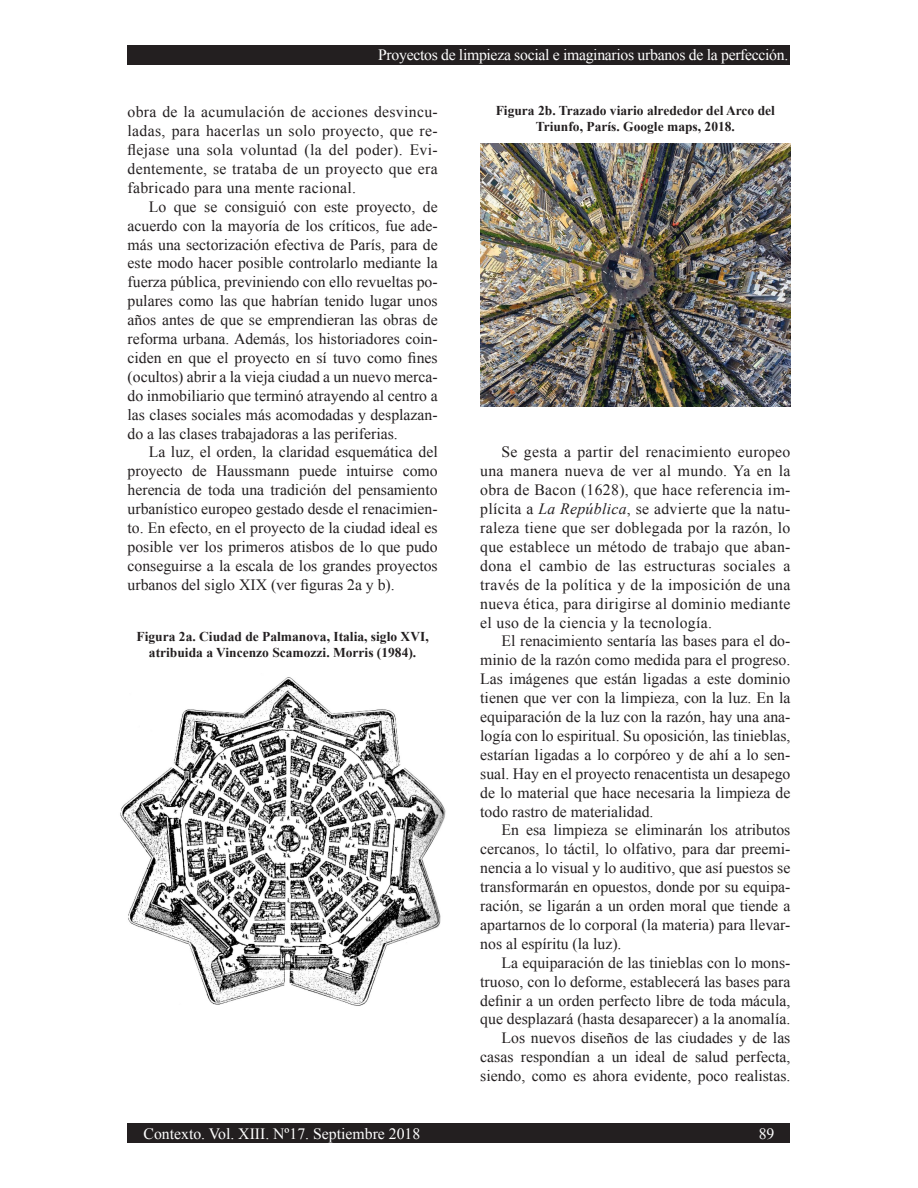
<style>
.page{position:relative;width:918px;height:1188px;background:#fff}
.page>*{position:absolute;margin:0;border:0;box-sizing:border-box;transform-origin:0 0}
.t1{font:15.75px/18.9px "Times New Roman";color:#231f20;text-align:justify}
.t2{font:15.75px "Times New Roman";letter-spacing:-.02em;color:#fff}
.t3{font:15.75px "Times New Roman";color:#fff}
.t4{font:15.75px "Times New Roman";color:#fcfcfc}
.t5{font:700 13.5px/16.2px "Times New Roman";color:#231f20;text-align:center}
.s1{font-style:italic}
</style>
<div class="page">
<img style="left:120px;top:677px;width:326px;height:329px">
<div style="left:128px;top:45px;width:662px;height:19px;background:#231f20"></div>
<img style="left:480px;top:143px;width:310px;height:263px">
<div style="left:128px;top:1124px;width:662px;height:19px;background:#231f20"></div>
<p class="t2" style="left:378px;top:44px;width:412px">Proyectos de limpieza social e imaginarios urbanos de la perfección.</p>
<p class="t5" style="left:496px;top:102px;width:281px">Figura 2b. Trazado viario alrededor del Arco del<br>Triunfo, París. Google maps, 2018.</p>
<p class="t1" style="left:128px;top:102px;width:312px">obra de la acumulación de acciones desvincu&shy;ladas, para hacerlas un solo proyecto, que re&shy;flejase una sola voluntad (la del poder). Evi&shy;dentemente, se trataba de un proyecto que era fabricado para una mente racional.</p>
<p class="t1" style="left:128px;top:197px;width:312px;text-indent:21px">Lo que se consiguió con este proyecto, de acuerdo con la mayoría de los críticos, fue ade&shy;más una sectorización efectiva de París, para de este modo hacer posible controlarlo mediante la fuerza pública, previniendo con ello revueltas po&shy;pulares como las que habrían tenido lugar unos años antes de que se emprendieran las obras de reforma urbana. Además, los historiadores coin&shy;ciden en que el proyecto en sí tuvo como fines (ocultos) abrir a la vieja ciudad a un nuevo merca&shy;do inmobiliario que terminó atrayendo al centro a las clases sociales más acomodadas y desplazan&shy;do a las clases trabajadoras a las periferias.</p>
<p class="t1" style="left:128px;top:442px;width:312px;text-indent:21px">La luz, el orden, la claridad esquemática del proyecto de Haussmann puede intuirse como herencia de toda una tradición del pensamiento urbanístico europeo gestado desde el renacimien&shy;to. En efecto, en el proyecto de la ciudad ideal es posible ver los primeros atisbos de lo que pudo conseguirse a la escala de los grandes proyectos urbanos del siglo XIX (ver figuras 2a y b).</p>
<p class="t1" style="left:480px;top:442px;width:312px;text-indent:21px">Se gesta a partir del renacimiento europeo una manera nueva de ver al mundo. Ya en la obra de Bacon (1628), que hace referencia im&shy;plícita a <span class="s1">La República</span>, se advierte que la natu&shy;raleza tiene que ser doblegada por la razón, lo que establece un método de trabajo que aban&shy;dona el cambio de las estructuras sociales a través de la política y de la imposición de una nueva ética, para dirigirse al dominio mediante el uso de la ciencia y la tecnología.</p>
<p class="t1" style="left:480px;top:631px;width:312px;text-indent:21px">El renacimiento sentaría las bases para el do&shy;minio de la razón como medida para el progreso.<br>Las imágenes que están ligadas a este dominio tienen que ver con la limpieza, con la luz. En la equiparación de la luz con la razón, hay una ana&shy;logía con lo espiritual. Su oposición, las tinieblas, estarían ligadas a lo corpóreo y de ahí a lo sen&shy;sual. Hay en el proyecto renacentista un desapego de lo material que hace necesaria la limpieza de todo rastro de materialidad.</p>
<p class="t1" style="left:480px;top:820px;width:312px;text-indent:21px">En esa limpieza se eliminarán los atributos cercanos, lo táctil, lo olfativo, para dar preemi&shy;nencia a lo visual y lo auditivo, que así puestos se transformarán en opuestos, donde por su equipa&shy;ración, se ligarán a un orden moral que tiende a apartarnos de lo corporal (la materia) para llevar&shy;nos al espíritu (la luz).</p>
<p class="t1" style="left:480px;top:953px;width:312px;text-align:right">La equiparación de las tinieblas con lo mons&shy;truoso, con lo deforme, establecerá las bases para definir a un orden perfecto libre de toda mácula, que desplazará (hasta desaparecer) a la anomalía.<br>Los nuevos diseños de las ciudades y de las casas respondían a un ideal de salud perfecta, siendo, como es ahora evidente, poco realistas.</p>
<p class="t5" style="left:137px;top:628px;width:294px">Figura 2a. Ciudad de Palmanova, Italia, siglo XVI, atribuida a Vincenzo Scamozzi. Morris (1984).</p>
<p class="t3" style="left:144px;top:1123px;width:278px">Contexto. Vol. XIII. Nº17. Septiembre 2018</p>
<p class="t4" style="left:759px;top:1123px;width:17px">89</p>
</div>
